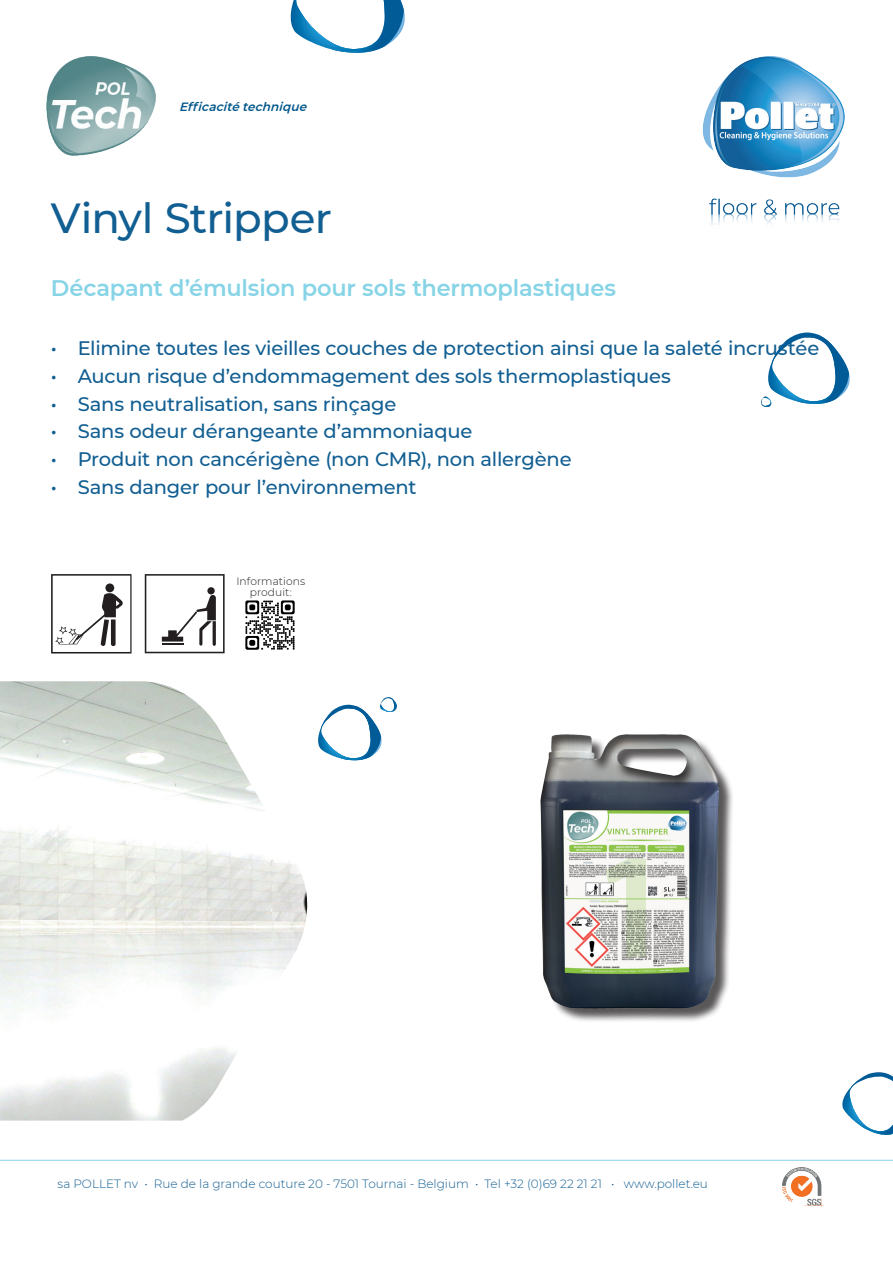
<style>
.page{position:relative;width:893px;height:1263px;background:#fff}
.page>*{position:absolute;margin:0;border:0;box-sizing:border-box;transform-origin:0 0}
.t1{font:500 42px "Montserrat";letter-spacing:-.02em;color:#115e92}
.t2{font:600 22.5px "Montserrat";letter-spacing:-.01em;color:#86d4e6}
.t3{font:500 19.5px "Montserrat";letter-spacing:-.01em;color:#115e92}
.t4{font:300 12px "Montserrat";color:#115e92}
.t5{font:italic 600 12px "Montserrat";color:#00568a}
.t6{font:300 10.65px/10.6px "Montserrat";letter-spacing:.005em;color:#231f20;text-align:center}
</style>
<div class="page">
<svg style="left:842px;top:1072px;width:51px;height:63px"></svg>
<img style="left:783px;top:1167px;width:40px;height:40px">
<svg style="left:761px;top:333px;width:89px;height:74px"></svg>
<svg style="left:290px;top:0;width:115px;height:53px"></svg>
<svg style="left:322px;top:697px;width:75px;height:64px"></svg>
<img style="left:702px;top:56px;width:143px;height:169px">
<img style="left:47px;top:56px;width:109px;height:99px">
<hr style="left:0;top:1160px;width:893px;height:1px;background:#86d4e6">
<div style="left:543px;top:737px;width:191px;height:286px;background:#231f20;opacity:.75"></div>
<div style="left:533px;top:733px;width:195px;height:276px;background:#231f20;opacity:.75"></div>
<img style="left:0;top:681px;width:322px;height:439px">
<svg style="left:145px;top:574px;width:80px;height:79px"></svg>
<hr style="left:162px;top:643px;width:21px;height:2px;background:#231f20">
<div style="left:207px;top:587px;width:8px;height:7px;background:#231f20;border-radius:50%"></div>
<svg style="left:51px;top:574px;width:81px;height:79px"></svg>
<svg style="left:245px;top:600px;width:50px;height:50px"></svg>
<p class="t5" style="left:179px;top:99px;width:133px">Efficacitétechnique</p>
<h1 class="t1" style="left:51px;top:189px;width:283px">Vinyl Stripper</h1>
<p class="t2" style="left:51px;top:272px;width:567px">Décapant d’émulsion pour sols thermoplastiques</p>
<p class="t3" style="left:51px;top:335px;width:770px">• Elimine toutes les vieilles couches de protection ainsi que la saleté incrustée</p>
<p class="t3" style="left:51px;top:363px;width:622px">• Aucun risque d’endommagement des sols thermoplastiques</p>
<p class="t3" style="left:51px;top:390px;width:347px">• Sans neutralisation, sans rinçage</p>
<p class="t3" style="left:51px;top:418px;width:423px">• Sans odeur dérangeante d’ammoniaque</p>
<p class="t3" style="left:51px;top:446px;width:522px">• Produit non cancérigène (non CMR), non allergène</p>
<p class="t3" style="left:51px;top:473px;width:367px">• Sans danger pour l’environnement</p>
<p class="t6" style="left:236px;top:576px;width:70px">Informations produit:</p>
<p class="t4" style="left:58px;top:1175px;width:652px">sa POLLET nv • Rue de la grande couture 20 - 7501 Tournai - Belgium • Tel +32 (0)69 22 21 21 • www.pollet.eu</p>
</div>
